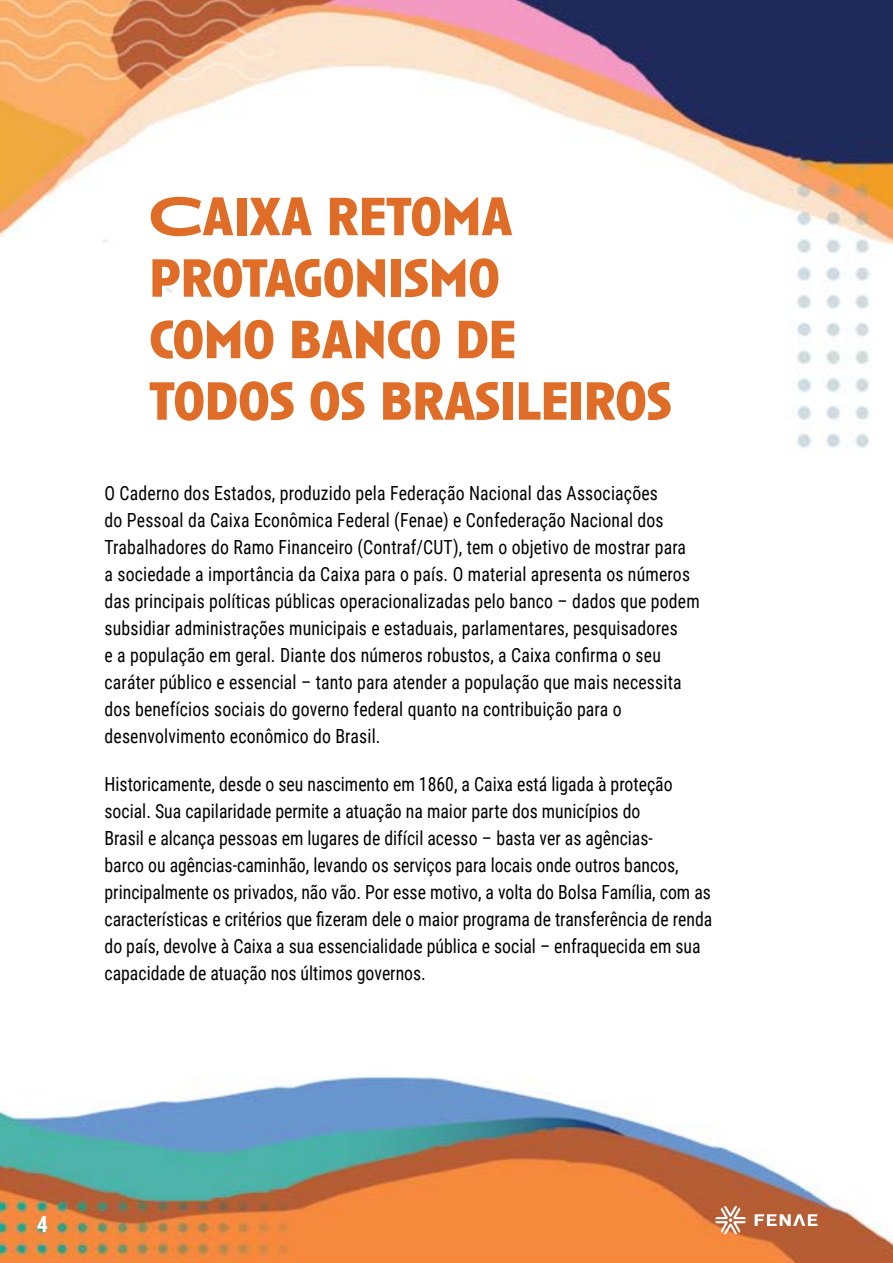
<style>
.page{position:relative;width:893px;height:1263px;background:#fff}
.page>*{position:absolute;margin:0;border:0;box-sizing:border-box;transform-origin:0 0}
.t1{font:700 55.5px/61.5px "Anisette Std";letter-spacing:-.02em;color:#df6d27}
.t2{font:700 22.2px "Roboto Condensed";color:#fff}
.t3{font:19.5px/27px "Roboto Condensed";letter-spacing:.01em;color:#000;scale:.91 1}
</style>
<div class="page">
<img style="left:0;top:0;width:893px;height:1263px">
<svg style="left:702px;top:1196px;width:129px;height:39px;background:#c27855"></svg>
<h1 class="t1" style="left:149px;top:186px;width:525px">CAIXA RETOMA<br>PROTAGONISMO<br>COMO BANCO DE<br>TODOS OS BRASILEIROS</h1>
<p class="t3" style="left:105px;top:479px;width:655px">O Caderno dos Estados, produzido pela Federação Nacional das Associações<br>do Pessoal da Caixa Econômica Federal (Fenae) e Confederação Nacional dos Trabalhadores do Ramo Financeiro (Contraf/CUT), tem o objetivo de mostrar para<br>a sociedade a importância da Caixa para o país. O material apresenta os números das principais políticas públicas operacionalizadas pelo banco – dados que podem subsidiar administrações municipais e estaduais, parlamentares, pesquisadores<br>e a população em geral. Diante dos números robustos, a Caixa confirma o seu caráter público e essencial – tanto para atender a população que mais necessita dos benefícios sociais do governo federal quanto na contribuição para o desenvolvimento econômico do Brasil.</p>
<p class="t3" style="left:105px;top:770px;width:669px">Historicamente, desde o seu nascimento em 1860, a Caixa está ligada à proteção social. Sua capilaridade permite a atuação na maior parte dos municípios do<br>Brasil e alcança pessoas em lugares de difícil acesso – basta ver as agências-<br>barco ou agências-caminhão, levando os serviços para locais onde outros bancos, principalmente os privados, não vão. Por esse motivo, a volta do Bolsa Família, com as características e critérios que fizeram dele o maior programa de transferência de renda do país, devolve à Caixa a sua essencialidade pública e social – enfraquecida em sua capacidade de atuação nos últimos governos.</p>
<p class="t2" style="left:37px;top:1208px;width:13px">4</p>
</div>
